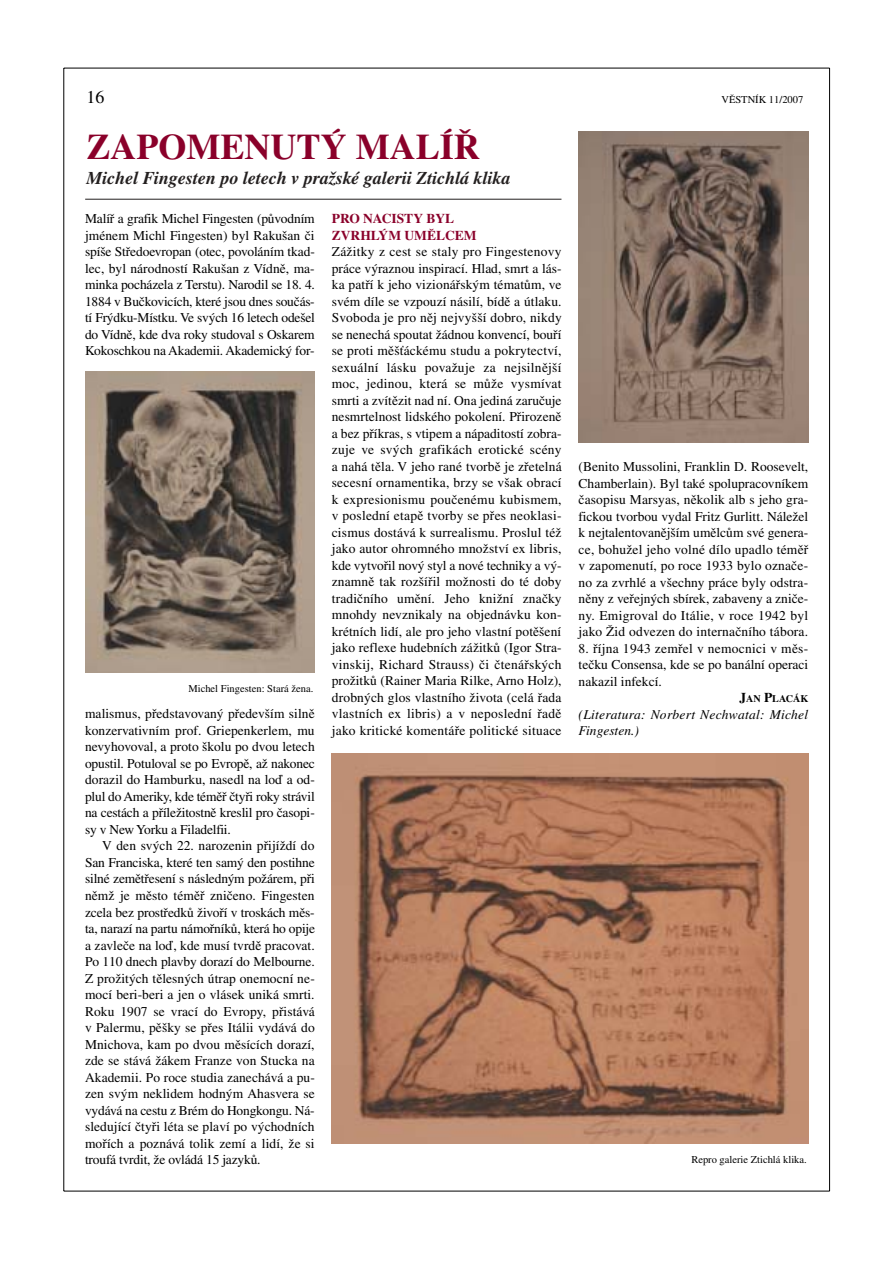
<style>
.page{position:relative;width:893px;height:1262px;background:#fff}
.page>*{position:absolute;margin:0;border:0;box-sizing:border-box;transform-origin:0 0}
.t1{font:700 36px "Times CE";color:#8a002a}
.t2{font:italic 700 18px "Times CE";color:#231f1f}
.t3{font:18px "Times CE";color:#000}
.t4{font:13.5px/16.5px "Times CE";color:#000;text-align:justify}
.t5{font:italic 13.5px/16.5px "Times CE";letter-spacing:.02em;color:#000}
.t6{font:700 13.5px/16.5px "Times CE";color:#8a002a}
.t7{font:10.5px "Times CE";color:#000}
.t8{font:700 10.2px "Times CE";color:#000}
.s1{font-size:13.5px}
</style>
<div class="page">
<hr style="left:63px;top:68px;width:1px;height:1123px;background:#000">
<hr style="left:64px;top:1190px;width:765px;height:1px;background:#000">
<hr style="left:829px;top:68px;width:1px;height:1123px;background:#000">
<hr style="left:64px;top:68px;width:765px;height:1px;background:#000">
<hr style="left:85px;top:199px;width:476px;height:1px;background:#231f1f">
<img style="left:578px;top:132px;width:230px;height:310px">
<img style="left:332px;top:753px;width:476px;height:390px">
<img style="left:85px;top:371px;width:230px;height:301px">
<h2 class="t3" style="left:87px;top:91px;width:20px">16</h2>
<p class="t7" style="left:721px;top:96px;width:83px">VĚSTNÍK 11/2007</p>
<h1 class="t1" style="left:87px;top:133px;width:394px">ZAPOMENUTÝ MALÍŘ</h1>
<h2 class="t2" style="left:87px;top:171px;width:426px">Michel Fingesten po letech v pražské galerii Ztichlá klika</h2>
<p class="t4" style="left:85px;top:212px;width:231px">Malíř a grafik Michel Fingesten (původním jménem Michl Fingesten) byl Rakušan či spíše Středoevropan (otec, povoláním tkad&shy;lec, byl národností Rakušan z Vídně, ma&shy;minka pocházela z Terstu). Narodil se 18. 4.<br>1884 v Bučkovicích, které jsou dnes součás&shy;tí Frýdku-Místku. Ve svých 16 letech odešel do Vídně, kde dva roky studoval s Oskarem Kokoschkou na Akademii. Akademický for-</p>
<p class="t7" style="left:188px;top:684px;width:126px">Michel Fingesten: Stará žena.</p>
<p class="t4" style="left:85px;top:707px;width:231px">malismus, představovaný především silně konzervativním prof. Griepenkerlem, mu nevyhovoval, a proto školu po dvou letech opustil. Potuloval se po Evropě, až nakonec dorazil do Hamburku, nasedl na loď a od&shy;plul do Ameriky, kde téměř čtyři roky strávil na cestách a příležitostně kreslil pro časopi&shy;sy v New Yorku a Filadelfii.</p>
<p class="t4" style="left:85px;top:839px;width:231px;text-indent:17px">V den svých 22. narozenin přijíždí do San Franciska, které ten samý den postihne silné zemětřesení s následným požárem, při němž je město téměř zničeno. Fingesten zcela bez prostředků živoří v troskách měs&shy;ta, narazí na partu námořníků, která ho opije a zavleče na loď, kde musí tvrdě pracovat.<br>Po 110 dnech plavby dorazí do Melbourne.<br>Z prožitých tělesných útrap onemocní ne&shy;mocí beri-beri a jen o vlásek uniká smrti.<br>Roku 1907 se vrací do Evropy, přistává v Palermu, pěšky se přes Itálii vydává do Mnichova, kam po dvou měsících dorazí, zde se stává žákem Franze von Stucka na Akademii. Po roce studia zanechává a pu&shy;zen svým neklidem hodným Ahasvera se vydává na cestu z Brém do Hongkongu. Ná&shy;sledující čtyři léta se plaví po východních mořích a poznává tolik zemí a lidí, že si troufá tvrdit, že ovládá 15 jazyků.</p>
<p class="t6" style="left:332px;top:212px;width:146px">PRO NACISTY BYL<br>ZVRHLÝM UMĚLCEM</p>
<p class="t4" style="left:332px;top:245px;width:231px">Zážitky z cest se staly pro Fingestenovy práce výraznou inspirací. Hlad, smrt a lás&shy;ka patří k jeho vizionářským tématům, ve svém díle se vzpouzí násilí, bídě a útlaku.<br>Svoboda je pro něj nejvyšší dobro, nikdy se nenechá spoutat žádnou konvencí, bouří se proti měšťáckému studu a pokrytectví, sexuální lásku považuje za nejsilnější moc, jedinou, která se může vysmívat smrti a zvítězit nad ní. Ona jediná zaručuje nesmrtelnost lidského pokolení. Přirozeně a bez příkras, s vtipem a nápaditostí zobra&shy;zuje ve svých grafikách erotické scény a nahá těla. V jeho rané tvorbě je zřetelná secesní ornamentika, brzy se však obrací k expresionismu poučenému kubismem, v poslední etapě tvorby se přes neoklasi&shy;cismus dostává k surrealismu. Proslul též jako autor ohromného množství ex libris, kde vytvořil nový styl a nové techniky a vý&shy;znamně tak rozšířil možnosti do té doby tradičního umění. Jeho knižní značky mnohdy nevznikaly na objednávku kon&shy;krétních lidí, ale pro jeho vlastní potěšení jako reflexe hudebních zážitků (Igor Stra&shy;vinskij, Richard Strauss) či čtenářských prožitků (Rainer Maria Rilke, Arno Holz), drobných glos vlastního života (celá řada vlastních ex libris) a v neposlední řadě jako kritické komentáře politické situace</p>
<p class="t4" style="left:578px;top:460px;width:231px">(Benito Mussolini, Franklin D. Roosevelt, Chamberlain). Byl také spolupracovníkem časopisu Marsyas, několik alb s jeho gra&shy;fickou tvorbou vydal Fritz Gurlitt. Náležel k nejtalentovanějším umělcům své genera&shy;ce, bohužel jeho volné dílo upadlo téměř v zapomenutí, po roce 1933 bylo označe&shy;no za zvrhlé a všechny práce byly odstra&shy;něny z veřejných sbírek, zabaveny a zniče&shy;ny. Emigroval do Itálie, v roce 1942 byl jako Žid odvezen do internačního tábora.</p>
<p class="t4" style="left:578px;top:641px;width:231px">8. října 1943 zemřel v nemocnici v měs&shy;tečku Consensa, kde se po banální operaci nakazil infekcí.</p>
<p class="t8" style="left:739px;top:695px;width:70px"><span class="s1">J</span>AN <span class="s1">P</span>LACÁK</p>
<p class="t5" style="left:578px;top:707px;width:231px">(Literatura: Norbert Nechwatal: Michel<br>Fingesten.)</p>
<p class="t7" style="left:691px;top:1155px;width:117px">Repro galerie Ztichlá klika.</p>
</div>
